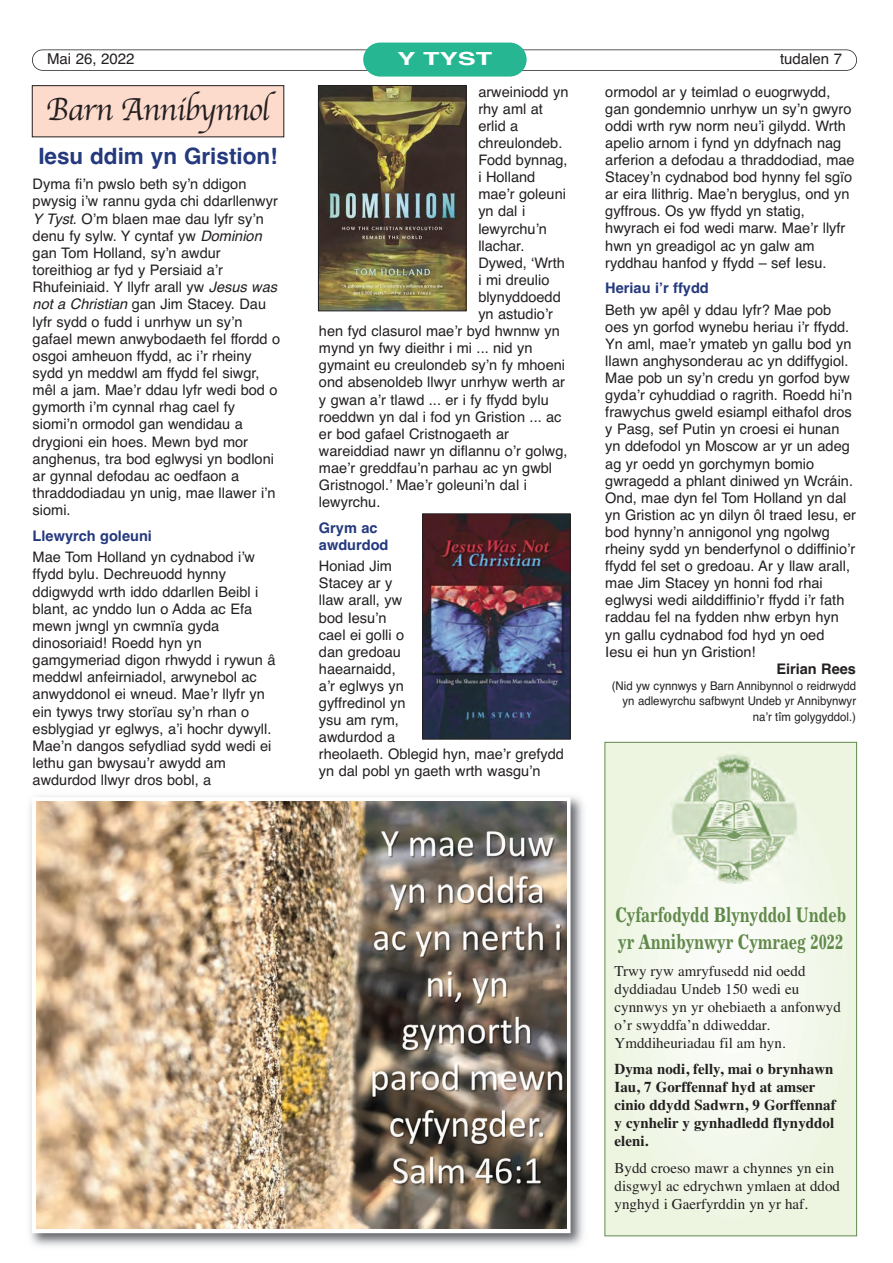
<style>
.page{position:relative;width:893px;height:1263px;background:#fff}
.page>*{position:absolute;margin:0;border:0;box-sizing:border-box;transform-origin:0 0}
.t1{font:33px "Apple Chancery";letter-spacing:-.025em;color:#231f20;scale:.95 1}
.t2{font:700 22.5px "Helvetica";color:#24397e}
.t3{font:21px/27px "Century 731 BT Bold A";color:#61894a;scale:.75 1}
.t4{font:700 18px "Helvetica";color:#fff;scale:1.5 1}
.t5{font:15px/18px "Times";color:#231f20}
.t6{font:700 15px/18px "Times";color:#231f20}
.t7{font:15px "Helvetica";color:#231f20}
.t8{font:14.55px/17.1px "Helvetica";color:#231f20}
.t9{font:700 14.55px/17.1px "Helvetica";color:#24397e}
.t10{font:700 14.55px "Helvetica";color:#231f20}
.t11{font:12px/15.8px "Helvetica";color:#231f20;text-align:right;scale:.95 1}
.s1{font-style:italic}
</style>
<div class="page">
<div style="left:32px;top:49px;width:825px;height:22px;border:2px solid #231f20;border-radius:11px"></div>
<div style="left:363px;top:43px;width:164px;height:34px;background:#26b792;border-radius:17px"></div>
<div style="left:32px;top:86px;width:252px;height:51px;background:#fcdacc"></div>
<div style="left:32px;top:85px;width:252px;height:52px;border:1px solid #231f20"></div>
<div style="left:604px;top:742px;width:253px;height:494px;border:1px solid #61894a"></div>
<img style="left:656px;top:747px;width:149px;height:137px">
<img style="left:320px;top:87px;width:144px;height:222px">
<div style="left:318px;top:85px;width:148px;height:226px;border:1px solid #231f20"></div>
<img style="left:424px;top:516px;width:144px;height:221px">
<div style="left:422px;top:514px;width:148px;height:225px;border:1px solid #231f20"></div>
<img style="left:30px;top:796px;width:553px;height:451px">
<div style="left:32px;top:797px;width:538px;height:436px;border:4px solid #fff"></div>
<img style="left:36px;top:802px;width:530px;height:427px">
<p class="t7" style="left:47px;top:54px;width:89px">Mai 26, 2022</p>
<p class="t4" style="left:398px;top:52px;width:65px">Y TYST</p>
<p class="t7" style="left:780px;top:54px;width:64px">tudalen 7</p>
<h1 class="t1" style="left:46px;top:89px;width:237px">Barn Annibynnol</h1>
<h2 class="t2" style="left:38px;top:147px;width:241px">Iesu ddim yn Gristion!</h2>
<p class="t8" style="left:33px;top:177px;width:249px">Dyma fi’n pwslo beth sy’n ddigon pwysig i’w rannu gyda chi ddarllenwyr<br><span class="s1">Y Tyst</span>. O’m blaen mae dau lyfr sy’n denu fy sylw. Y cyntaf yw <span class="s1">Dominion </span>gan Tom Holland, sy’n awdur toreithiog ar fyd y Persiaid a’r<br>Rhufeiniaid. Y llyfr arall yw <span class="s1">Jesus was not a Christian</span> gan Jim Stacey. Dau lyfr sydd o fudd i unrhyw un sy’n gafael mewn anwybodaeth fel ffordd o osgoi amheuon ffydd, ac i’r rheiny sydd yn meddwl am ffydd fel siwgr, mêl a jam. Mae’r ddau lyfr wedi bod o gymorth i’m cynnal rhag cael fy siomi’n ormodol gan wendidau a drygioni ein hoes. Mewn byd mor anghenus, tra bod eglwysi yn bodloni ar gynnal defodau ac oedfaon a thraddodiadau yn unig, mae llawer i’n siomi.</p>
<p class="t9" style="left:33px;top:528px;width:121px">Llewyrch goleuni</p>
<p class="t8" style="left:33px;top:550px;width:244px">Mae Tom Holland yn cydnabod i’w ffydd bylu. Dechreuodd hynny ddigwydd wrth iddo ddarllen Beibl i blant, ac ynddo lun o Adda ac Efa mewn jwngl yn cwmnïa gyda dinosoriaid! Roedd hyn yn gamgymeriad digon rhwydd i rywun â meddwl anfeirniadol, arwynebol ac anwyddonol ei wneud. Mae’r llyfr yn ein tywys trwy storïau sy’n rhan o esblygiad yr eglwys, a’i hochr dywyll.<br>Mae’n dangos sefydliad sydd wedi ei lethu gan bwysau’r awydd am awdurdod llwyr dros bobl, a</p>
<p class="t8" style="left:605px;top:84px;width:251px">ormodol ar y teimlad o euogrwydd, gan gondemnio unrhyw un sy’n gwyro oddi wrth ryw norm neu’i gilydd. Wrth apelio arnom i fynd yn ddyfnach nag arferion a defodau a thraddodiad, mae Stacey’n cydnabod bod hynny fel sgïo ar eira llithrig. Mae’n beryglus, ond yn gyffrous. Os yw ffydd yn statig, hwyrach ei fod wedi marw. Mae’r llyfr hwn yn greadigol ac yn galw am ryddhau hanfod y ffydd – sef Iesu.</p>
<p class="t9" style="left:605px;top:281px;width:105px">Heriau i’r ffydd</p>
<p class="t8" style="left:605px;top:302px;width:252px">Beth yw apêl y ddau lyfr? Mae pob oes yn gorfod wynebu heriau i’r ffydd.<br>Yn aml, mae’r ymateb yn gallu bod yn llawn anghysonderau ac yn ddiffygiol.<br>Mae pob un sy’n credu yn gorfod byw gyda’r cyhuddiad o ragrith. Roedd hi’n frawychus gweld esiampl eithafol dros y Pasg, sef Putin yn croesi ei hunan yn ddefodol yn Moscow ar yr un adeg ag yr oedd yn gorchymyn bomio gwragedd a phlant diniwed yn Wcráin.<br>Ond, mae dyn fel Tom Holland yn dal yn Gristion ac yn dilyn ôl traed Iesu, er bod hynny’n annigonol yng ngolwg rheiny sydd yn benderfynol o ddiffinio’r ffydd fel set o gredoau. Ar y llaw arall, mae Jim Stacey yn honni fod rhai eglwysi wedi ailddiffinio’r ffydd i’r fath raddau fel na fydden nhw erbyn hyn yn gallu cydnabod fod hyd yn oed<br>Iesu ei hun yn Gristion!</p>
<p class="t10" style="left:776px;top:663px;width:81px">Eirian Rees</p>
<p class="t11" style="left:612px;top:679px;width:259px">(Nid yw cynnwys y Barn Annibynnol o reidrwydd yn adlewyrchu safbwynt Undeb yr Annibynwyr na’r tîm golygyddol.)</p>
<p class="t8" style="left:478px;top:84px;width:92px">arweiniodd yn</p>
<p class="t8" style="left:478px;top:102px;width:66px">rhy aml at</p>
<p class="t8" style="left:478px;top:119px;width:42px">erlid a</p>
<p class="t8" style="left:478px;top:136px;width:86px">chreulondeb.</p>
<p class="t8" style="left:478px;top:153px;width:91px">Fodd bynnag,</p>
<p class="t8" style="left:478px;top:170px;width:58px">i Holland</p>
<p class="t8" style="left:478px;top:187px;width:89px">mae’r goleuni</p>
<p class="t8" style="left:478px;top:204px;width:48px">yn dal i</p>
<p class="t8" style="left:478px;top:221px;width:70px">lewyrchu’n</p>
<p class="t8" style="left:478px;top:238px;width:48px">llachar.</p>
<p class="t8" style="left:478px;top:255px;width:88px">Dywed, ‘Wrth</p>
<p class="t8" style="left:478px;top:273px;width:73px">i mi dreulio</p>
<p class="t8" style="left:478px;top:290px;width:84px">blynyddoedd</p>
<p class="t8" style="left:478px;top:307px;width:76px">yn astudio’r</p>
<p class="t8" style="left:319px;top:324px;width:242px">hen fyd clasurol mae’r byd hwnnw yn</p>
<p class="t8" style="left:319px;top:341px;width:215px">mynd yn fwy dieithr i mi ... nid yn</p>
<p class="t8" style="left:319px;top:358px;width:248px">gymaint eu creulondeb sy’n fy mhoeni</p>
<p class="t8" style="left:319px;top:375px;width:248px">ond absenoldeb llwyr unrhyw werth ar</p>
<p class="t8" style="left:319px;top:392px;width:231px">y gwan a’r tlawd ... er i fy ffydd bylu</p>
<p class="t8" style="left:319px;top:409px;width:244px">roeddwn yn dal i fod yn Gristion ... ac</p>
<p class="t8" style="left:319px;top:426px;width:191px">er bod gafael Cristnogaeth ar</p>
<p class="t8" style="left:319px;top:444px;width:250px">wareiddiad nawr yn diflannu o’r golwg,</p>
<p class="t8" style="left:319px;top:461px;width:235px">mae’r greddfau’n parhau ac yn gwbl</p>
<p class="t8" style="left:319px;top:478px;width:209px">Gristnogol.’ Mae’r goleuni’n dal i</p>
<p class="t8" style="left:319px;top:495px;width:63px">lewyrchu.</p>
<p class="t9" style="left:319px;top:520px;width:71px">Grym ac awdurdod</p>
<p class="t8" style="left:319px;top:559px;width:246px">Honiad Jim<br>Stacey ar y<br>llaw arall, yw<br>bod Iesu’n<br>cael ei golli o<br>dan gredoau<br>haearnaidd,<br>a’r eglwys yn<br>gyffredinol yn<br>ysu am rym,<br>awdurdod a<br>rheolaeth. Oblegid hyn, mae’r grefydd yn dal pobl yn gaeth wrth wasgu’n</p>
<h3 class="t3" style="left:615px;top:903px;width:309px">Cyfarfodydd Blynyddol Undeb yr Annibynwyr Cymraeg 2022</h3>
<p class="t5" style="left:614px;top:963px;width:228px">Trwy ryw amryfusedd nid oedd dyddiadau Undeb 150 wedi eu cynnwys yn yr ohebiaeth a anfonwyd o’r swyddfa’n ddiweddar.<br>Ymddiheuriadau fil am hyn.</p>
<p class="t6" style="left:614px;top:1062px;width:223px">Dyma nodi, felly, mai o brynhawn<br>Iau, 7 Gorffennaf hyd at amser cinio ddydd Sadwrn, 9 Gorffennaf y cynhelir y gynhadledd flynyddol eleni.</p>
<p class="t5" style="left:614px;top:1160px;width:227px">Bydd croeso mawr a chynnes yn ein disgwyl ac edrychwn ymlaen at ddod ynghyd i Gaerfyrddin yn yr haf.</p>
</div>
